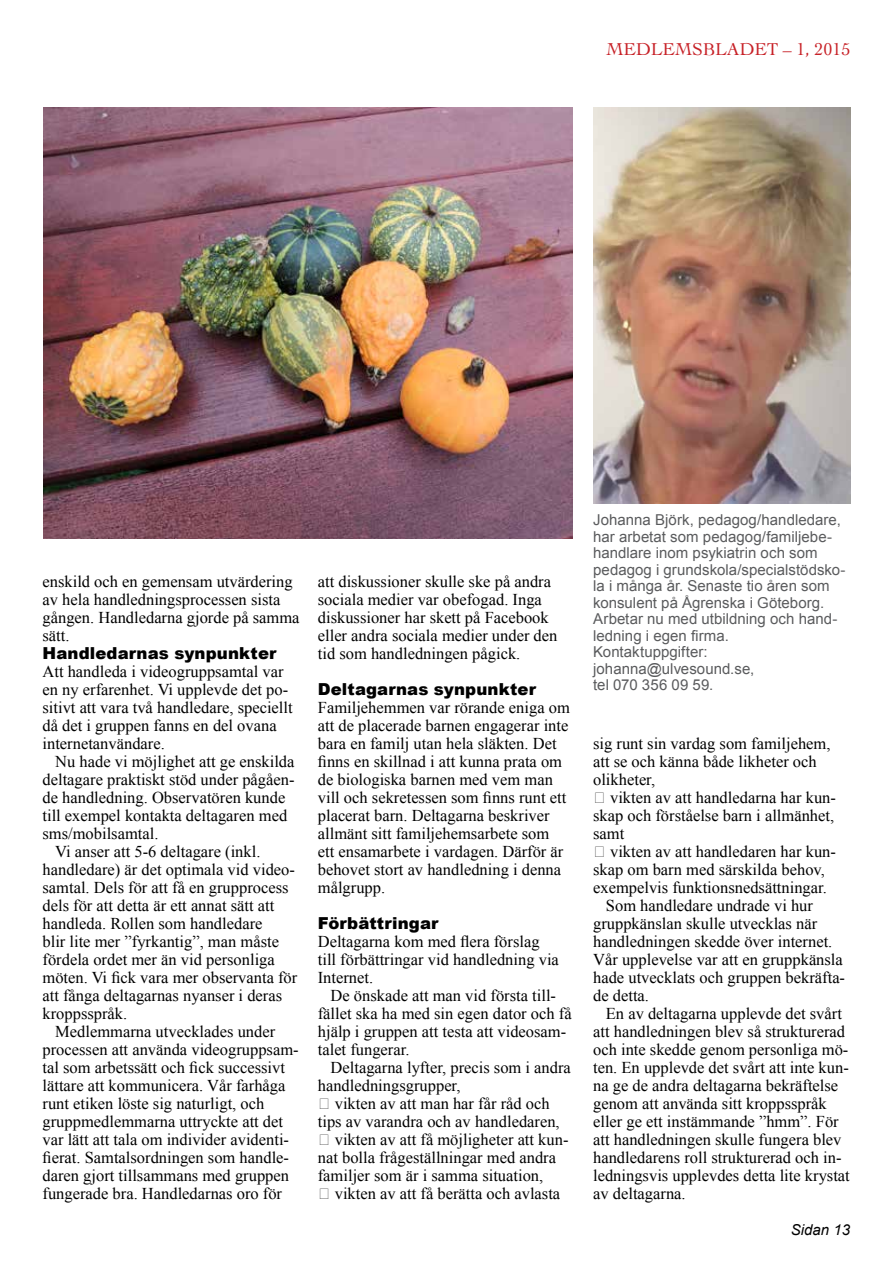
<style>
.page{position:relative;width:893px;height:1263px;background:#fff}
.page>*{position:absolute;margin:0;border:0;box-sizing:border-box;transform-origin:0 0}
.t1{font:18px "Cochin";color:#c72127}
.t2{font:16.5px/18px "Times New Roman";color:#000}
.t3{font:900 16.5px "Arial";letter-spacing:.01em;color:#000}
.t4{font:15px/16.5px "Arial";letter-spacing:.005em;color:#5a5b5d}
.t5{font:italic 15px "Arial";color:#000}
</style>
<div class="page">
<img style="left:593px;top:108px;width:257px;height:396px">
<img style="left:44px;top:108px;width:528px;height:430px">
<p class="t1" style="left:606px;top:37px;width:246px">MEDLEMSBLADET – 1, 2015</p>
<p class="t2" style="left:43px;top:572px;width:259px">enskild och en gemensam utvärdering av hela handledningsprocessen sista gången. Handledarna gjorde på samma sätt.</p>
<p class="t3" style="left:43px;top:641px;width:236px">Handledarnas synpunkter</p>
<p class="t2" style="left:43px;top:662px;width:252px">Att handleda i videogruppsamtal var en ny erfarenhet. Vi upplevde det po&shy;sitivt att vara två handledare, speciellt då det i gruppen fanns en del ovana internetanvändare.</p>
<p class="t2" style="left:55px;top:752px;width:241px">Nu hade vi möjlighet att ge enskilda</p>
<p class="t2" style="left:43px;top:770px;width:253px">deltagare praktiskt stöd under pågåen-</p>
<p class="t2" style="left:43px;top:788px;width:244px">de handledning. Observatören kunde</p>
<p class="t2" style="left:43px;top:806px;width:246px">till exempel kontakta deltagaren med</p>
<p class="t2" style="left:43px;top:824px;width:117px">sms/mobilsamtal.</p>
<p class="t2" style="left:55px;top:842px;width:207px">Vi anser att 5-6 deltagare (inkl.</p>
<p class="t2" style="left:43px;top:860px;width:254px">handledare) är det optimala vid video-</p>
<p class="t2" style="left:43px;top:878px;width:248px">samtal. Dels för att få en grupprocess</p>
<p class="t2" style="left:43px;top:896px;width:233px">dels för att detta är ett annat sätt att</p>
<p class="t2" style="left:43px;top:914px;width:221px">handleda. Rollen som handledare</p>
<p class="t2" style="left:43px;top:932px;width:238px">blir lite mer ”fyrkantig”, man måste</p>
<p class="t2" style="left:43px;top:950px;width:234px">fördela ordet mer än vid personliga</p>
<p class="t2" style="left:43px;top:968px;width:256px">möten. Vi fick vara mer observanta för</p>
<p class="t2" style="left:43px;top:986px;width:241px">att fånga deltagarnas nyanser i deras</p>
<p class="t2" style="left:43px;top:1004px;width:86px">kroppsspråk.</p>
<p class="t2" style="left:55px;top:1022px;width:221px">Medlemmarna utvecklades under</p>
<p class="t2" style="left:43px;top:1040px;width:258px">processen att använda videogruppsam-</p>
<p class="t2" style="left:43px;top:1058px;width:244px">tal som arbetssätt och fick successivt</p>
<p class="t2" style="left:43px;top:1076px;width:244px">lättare att kommunicera. Vår farhåga</p>
<p class="t2" style="left:43px;top:1094px;width:223px">runt etiken löste sig naturligt, och</p>
<p class="t2" style="left:43px;top:1112px;width:242px">gruppmedlemmarna uttryckte att det</p>
<p class="t2" style="left:43px;top:1130px;width:248px">var lätt att tala om individer avidenti-</p>
<p class="t2" style="left:43px;top:1148px;width:248px">fierat. Samtalsordningen som handle-</p>
<p class="t2" style="left:43px;top:1166px;width:248px">daren gjort tillsammans med gruppen</p>
<p class="t2" style="left:43px;top:1184px;width:241px">fungerade bra. Handledarnas oro för</p>
<p class="t2" style="left:318px;top:572px;width:241px">att diskussioner skulle ske på andra sociala medier var obefogad. Inga diskussioner har skett på Facebook eller andra sociala medier under den tid som handledningen pågick.</p>
<p class="t3" style="left:318px;top:677px;width:220px">Deltagarnas synpunkter</p>
<p class="t2" style="left:318px;top:698px;width:254px">Familjehemmen var rörande eniga om att de placerade barnen engagerar inte bara en familj utan hela släkten. Det finns en skillnad i att kunna prata om de biologiska barnen med vem man vill och sekretessen som finns runt ett placerat barn. Deltagarna beskriver allmänt sitt familjehemsarbete som ett ensamarbete i vardagen. Därför är behovet stort av handledning i denna målgrupp.</p>
<p class="t3" style="left:318px;top:911px;width:122px">Förbättringar</p>
<p class="t2" style="left:318px;top:932px;width:243px">Deltagarna kom med flera förslag till förbättringar vid handledning via<br>Internet.</p>
<p class="t2" style="left:318px;top:986px;width:255px;text-indent:13px">De önskade att man vid första till&shy;fället ska ha med sin egen dator och få hjälp i gruppen att testa att videosam&shy;talet fungerar.</p>
<p class="t2" style="left:318px;top:1058px;width:255px;text-indent:13px">Deltagarna lyfter, precis som i andra handledningsgrupper,</p>
<p class="t2" style="left:335px;top:1094px;width:216px">vikten av att man har får råd och</p>
<p class="t2" style="left:318px;top:1112px;width:243px">tips av varandra och av handledaren,</p>
<p class="t2" style="left:335px;top:1130px;width:235px">vikten av att få möjligheter att kun-</p>
<p class="t2" style="left:318px;top:1148px;width:240px">nat bolla frågeställningar med andra</p>
<p class="t2" style="left:318px;top:1166px;width:227px">familjer som är i samma situation,</p>
<p class="t2" style="left:335px;top:1184px;width:227px">vikten av att få berätta och avlasta</p>
<p class="t4" style="left:593px;top:512px;width:254px">Johanna Björk, pedagog/handledare, har arbetat som pedagog/familjebe&shy;handlare inom psykiatrin och som pedagog i grundskola/specialstödsko&shy;la i många år. Senaste tio åren som konsulent på Ågrenska i Göteborg.<br>Arbetar nu med utbildning och hand&shy;ledning i egen firma.<br>Kontaktuppgifter: johanna@ulvesound.se,<br>tel 070 356 09 59.</p>
<p class="t2" style="left:593px;top:734px;width:239px">sig runt sin vardag som familjehem, att se och känna både likheter och olikheter,</p>
<p class="t2" style="left:593px;top:788px;width:244px;text-align:justify;text-indent:17px">vikten av att handledarna har kun&shy;skap och förståelse barn i allmänhet, samt</p>
<p class="t2" style="left:610px;top:842px;width:227px">vikten av att handledaren har kun-</p>
<p class="t2" style="left:593px;top:860px;width:233px">skap om barn med särskilda behov,</p>
<p class="t2" style="left:593px;top:878px;width:235px">exempelvis funktionsnedsättningar.</p>
<p class="t2" style="left:606px;top:896px;width:209px">Som handledare undrade vi hur</p>
<p class="t2" style="left:593px;top:914px;width:226px">gruppkänslan skulle utvecklas när</p>
<p class="t2" style="left:593px;top:932px;width:241px">handledningen skedde över internet.</p>
<p class="t2" style="left:593px;top:950px;width:251px">Vår upplevelse var att en gruppkänsla</p>
<p class="t2" style="left:593px;top:968px;width:253px">hade utvecklats och gruppen bekräfta-</p>
<p class="t2" style="left:593px;top:986px;width:57px">de detta.</p>
<p class="t2" style="left:606px;top:1004px;width:237px">En av deltagarna upplevde det svårt</p>
<p class="t2" style="left:593px;top:1022px;width:254px">att handledningen blev så strukturerad</p>
<p class="t2" style="left:593px;top:1040px;width:257px">och inte skedde genom personliga mö-</p>
<p class="t2" style="left:593px;top:1058px;width:257px">ten. En upplevde det svårt att inte kun-</p>
<p class="t2" style="left:593px;top:1076px;width:247px">na ge de andra deltagarna bekräftelse</p>
<p class="t2" style="left:593px;top:1094px;width:235px">genom att använda sitt kroppsspråk</p>
<p class="t2" style="left:593px;top:1112px;width:247px">eller ge ett instämmande ”hmm”. För</p>
<p class="t2" style="left:593px;top:1130px;width:250px">att handledningen skulle fungera blev</p>
<p class="t2" style="left:593px;top:1148px;width:250px">handledarens roll strukturerad och in-</p>
<p class="t2" style="left:593px;top:1166px;width:258px">ledningsvis upplevdes detta lite krystat</p>
<p class="t2" style="left:593px;top:1184px;width:94px">av deltagarna.</p>
<p class="t5" style="left:791px;top:1219px;width:61px">Sidan 13</p>
</div>
